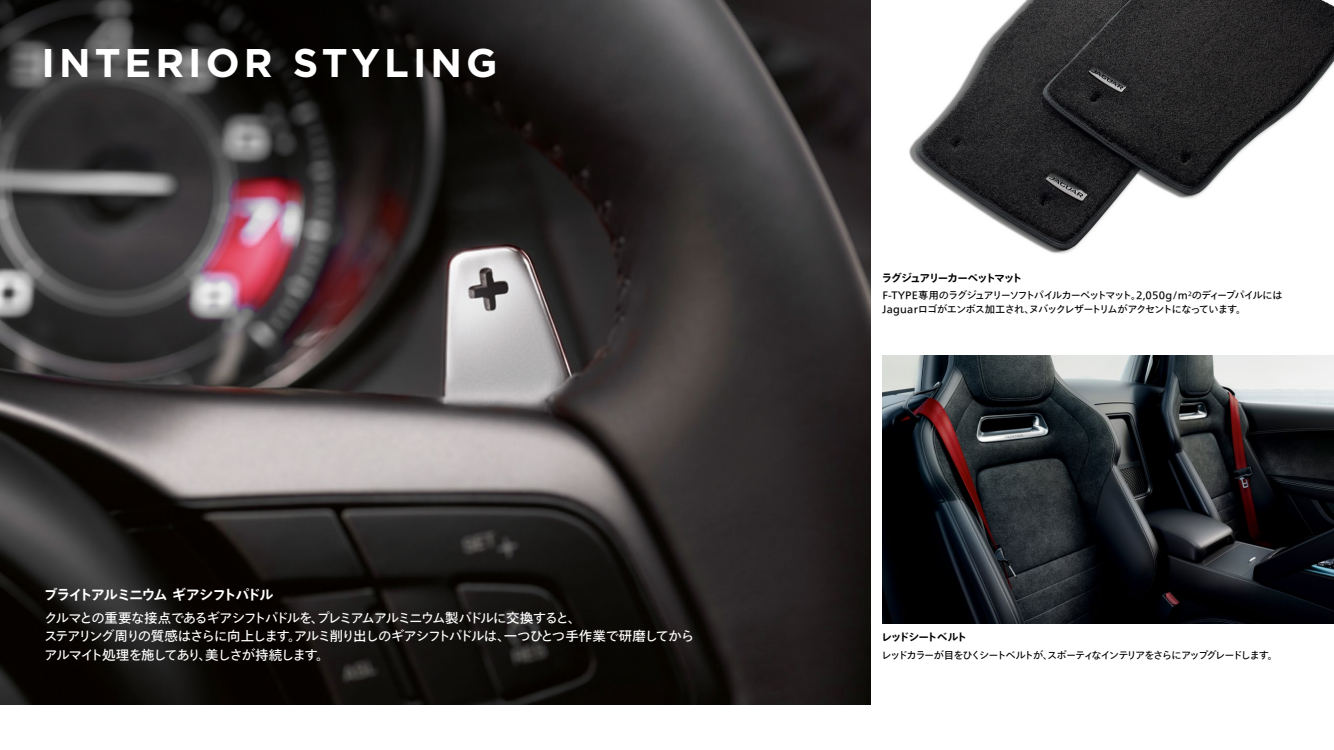
<style>
.page{position:relative;width:1334px;height:750px;background:#fff}
.page>*{position:absolute;margin:0;border:0;box-sizing:border-box;transform-origin:0 0}
.t1{font:700 40px "Gotham";letter-spacing:.1em;color:#fff}
.t2{font:700 14.2px "Tazugane Gothic Std N";letter-spacing:-.12em;color:#fff}
.t3{font:13.5px/18.5px "Tazugane Gothic Std N";letter-spacing:-.09em;color:#fff}
.t4{font:700 10.8px "Tazugane Gothic Std N";letter-spacing:-.11em;color:#000}
.t5{font:10.2px/13.8px "Tazugane Gothic Std N";letter-spacing:-.11em;color:#000}
.t6{font:10.2px "Tazugane Gothic Std N";letter-spacing:-.13em;color:#000}
</style>
<div class="page">
<img style="left:0;top:241px;width:870px;height:464px">
<img style="left:882px;top:356px;width:452px;height:267px">
<img style="left:909px;top:0;width:425px;height:254px">
<svg style="left:0;top:0;width:870px;height:241px;background:#302c2c"></svg>
<h1 class="t1" style="left:42px;top:36px;width:457px">INTERIOR STYLING</h1>
<p class="t2" style="left:44px;top:584px;width:231px">ブライトアルミニウム ギアシフトパドル</p>
<p class="t3" style="left:44px;top:610px;width:652px">クルマとの重要な接点であるギアシフトパドルを、プレミアムアルミニウム製パドルに交換すると、<br>ステアリング周りの質感はさらに向上します。アルミ削り出しのギアシフトパドルは、一つひとつ手作業で研磨してからアルマイト処理を施してあり、美しさが持続します。</p>
<p class="t4" style="left:881px;top:270px;width:143px">ラグジュアリーカーペットマット</p>
<p class="t5" style="left:882px;top:289px;width:402px">F-TYPE専用のラグジュアリーソフトパイルカーペットマット。2,050g/m<sup>2</sup>のディープパイルには<br>Jaguarロゴがエンボス加工され、ヌバックレザートリムがアクセントになっています。</p>
<p class="t4" style="left:881px;top:630px;width:88px">レッドシートベルト</p>
<p class="t6" style="left:881px;top:648px;width:398px">レッドカラーが目をひくシートベルトが、スポーティなインテリアをさらにアップグレードします。</p>
</div>
